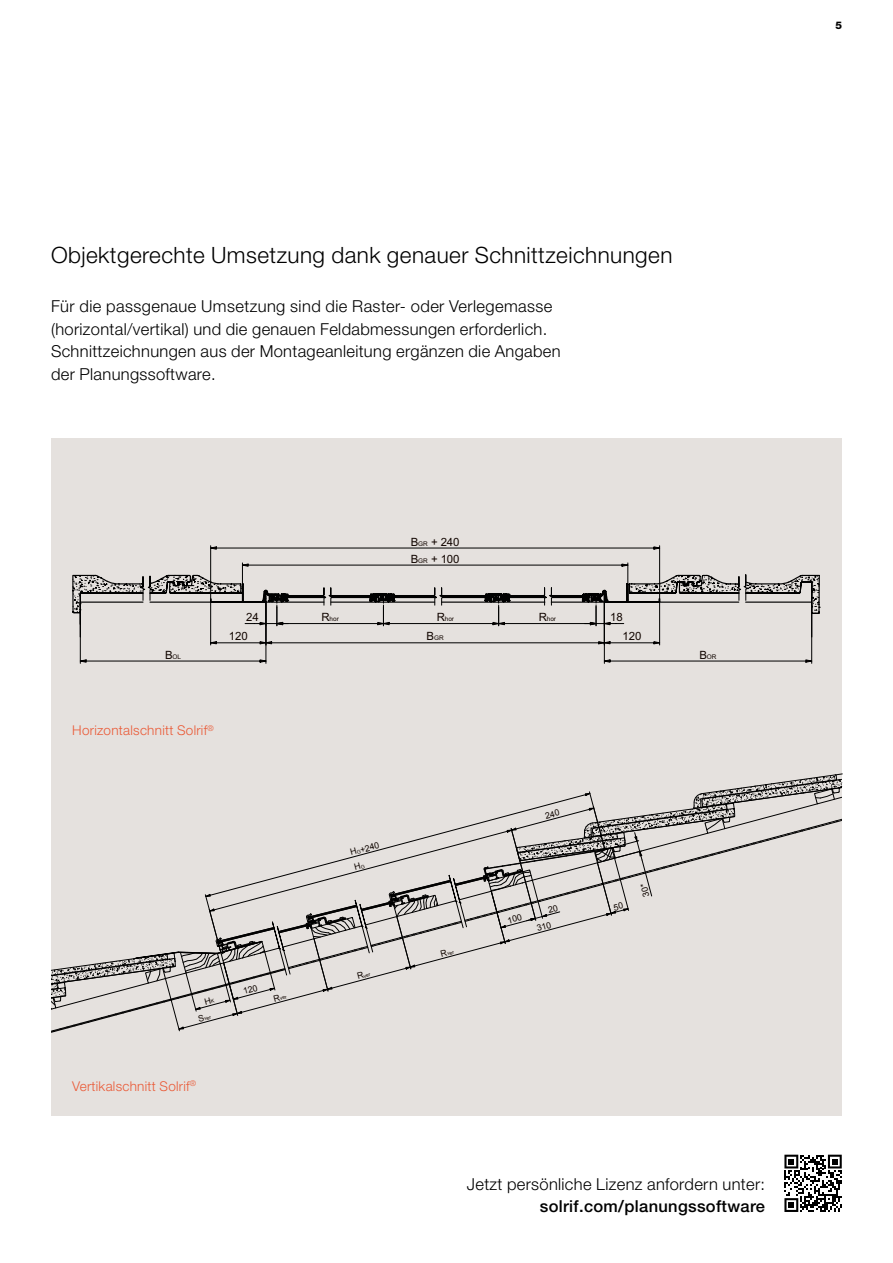
<style>
.page{position:relative;width:893px;height:1263px;background:#fff}
.page>*{position:absolute;margin:0;border:0;box-sizing:border-box;transform-origin:0 0}
.H45_15_18_20{font:300 22.5px "Helvetica Neue LT Std";letter-spacing:.02em;color:#000}
.H45_11_15_20_Basis{font:300 16.5px/22.5px "Helvetica Neue LT Std";letter-spacing:.02em;color:#000}
.H45_11_15_20_Basis-2{font:500 16.5px "Helvetica Neue LT Std";letter-spacing:.02em;color:#000}
.H45_7_9_20{font:300 13.5px "Helvetica Neue LT Std";letter-spacing:.02em;color:#ea5b38}
.t1{font:11.4px "Arial";letter-spacing:-.01em;color:#110500}
.H85_7_9_20{font:800 10.5px "Helvetica Neue LT Std";color:#000}
.t2{font:8.85px "Arial";color:#0f0500}
.t3{font:6.45px "Arial";letter-spacing:-.01em;color:#110500}
.t4{font:5.1px "Arial";color:#0f0500}
.s1{font-size:6.45px}
.s2{font-size:11.4px}
.s3{font-size:8.85px}
.s4{font-size:5.1px}
</style>
<div class="page">
<div style="left:51px;top:438px;width:791px;height:677px;background:#e5e1de"></div>
<svg style="left:72px;top:545px;width:748px;height:119px"></svg>
<svg style="left:784px;top:1155px;width:58px;height:57px"></svg>
<svg style="left:51px;top:773px;width:791px;height:260px"></svg>
<p class="H85_7_9_20" style="left:835px;top:19px;width:8px">5</p>
<p class="H45_15_18_20" style="left:51px;top:241px;width:623px">Objektgerechte Umsetzung dank genauer Schnittzeichnungen</p>
<p class="H45_11_15_20_Basis" style="left:51px;top:295px;width:511px">Für die passgenaue Umsetzung sind die Raster- oder Verlegemasse (horizontal/vertikal) und die genauen Feldabmessungen erforderlich.<br>Schnittzeichnungen aus der Montageanleitung ergänzen die Angaben der Planungssoftware.</p>
<p class="t1" style="left:411px;top:534px;width:50px">B<span class="s1">GR</span> + 240</p>
<p class="t1" style="left:411px;top:551px;width:50px">B<span class="s1">GR</span> + 100</p>
<p class="t1" style="left:246px;top:610px;width:14px">24</p>
<p class="t3" style="left:321px;top:615px;width:19px"><span class="s2">R</span>hor</p>
<p class="t3" style="left:437px;top:615px;width:19px"><span class="s2">R</span>hor</p>
<p class="t3" style="left:539px;top:615px;width:19px"><span class="s2">R</span>hor</p>
<p class="t1" style="left:610px;top:610px;width:14px">18</p>
<p class="t1" style="left:229px;top:629px;width:20px">120</p>
<p class="t1" style="left:623px;top:629px;width:20px">120</p>
<p class="t3" style="left:427px;top:634px;width:19px"><span class="s2">B</span>GR</p>
<p class="t3" style="left:165px;top:652px;width:18px"><span class="s2">B</span>OL</p>
<p class="t3" style="left:699px;top:652px;width:19px"><span class="s2">B</span>OR</p>
<p class="H45_7_9_20" style="left:72px;top:722px;width:143px">Horizontalschnitt Solrif<sup>®</sup></p>
<p class="t4" style="left:198px;top:1017px;width:14px;rotate:-15deg"><span class="s3">S</span>ver</p>
<p class="H45_7_9_20" style="left:72px;top:1077px;width:125px">Vertikalschnitt Solrif<sup>®</sup></p>
<p class="t4" style="left:273px;top:997px;width:15px;rotate:-15deg"><span class="s3">R</span>ver</p>
<p class="t2" style="left:349px;top:847px;width:31px;rotate:-15deg">H<span class="s4">G</span>+240</p>
<p class="t4" style="left:357px;top:974px;width:15px;rotate:-15deg"><span class="s3">R</span>ver</p>
<p class="t4" style="left:440px;top:952px;width:15px;rotate:-15deg"><span class="s3">R</span>ver</p>
<p class="H45_11_15_20_Basis" style="left:467px;top:1172px;width:300px">Jetzt persönliche Lizenz anfordern unter:</p>
<p class="H45_11_15_20_Basis-2" style="left:540px;top:1196px;width:227px">solrif.com/planungssoftware</p>
</div>
